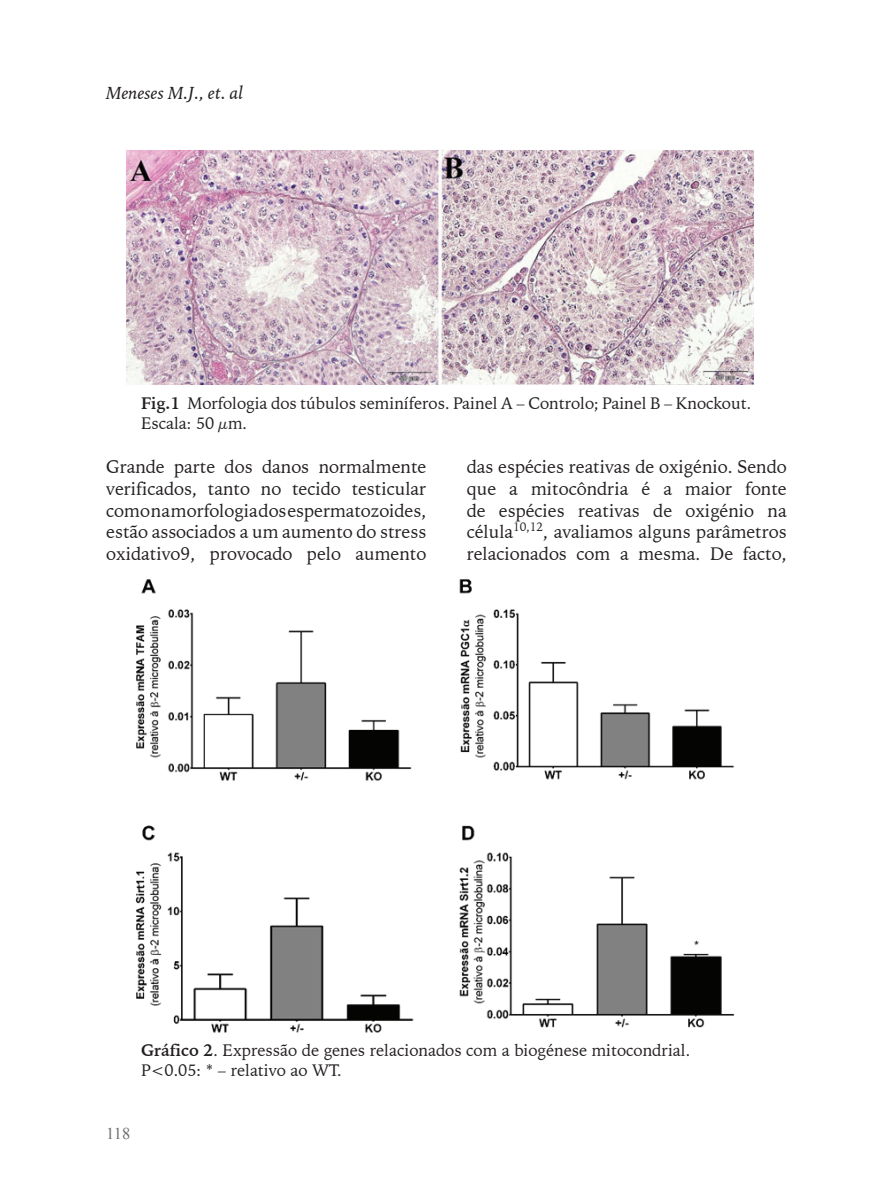
<style>
.page{position:relative;width:893px;height:1191px;background:#fff}
.page>*{position:absolute;margin:0;border:0;box-sizing:border-box;transform-origin:0 0}
.t1{font:18px/21.6px "Iowan Old Style BT";color:#231f20;text-align:justify}
.t2{font:italic 18px "Iowan Old Style BT";color:#231f20}
.t3{font:16.5px/19.8px "Iowan Old Style BT";color:#231f20}
.t4{font:16.5px "Times New Roman";color:#6c6d70}
.s1{font-weight:700}
</style>
<div class="page">
<img style="left:126px;top:150px;width:628px;height:235px">
<img style="left:135px;top:579px;width:600px;height:454px">
<p class="t2" style="left:106px;top:81px;width:139px">Meneses M.J., et. al</p>
<p class="t3" style="left:141px;top:393px;width:612px"><span class="s1">Fig.1</span> Morfologia dos túbulos seminíferos. Painel A – Controlo; Painel B – Knockout.<br>Escala: 50 µm.</p>
<p class="t1" style="left:106px;top:456px;width:322px">Grande parte dos danos normalmente verificados, tanto no tecido testicular como na morfologia dos espermatozoides, estão associados a um aumento do stress oxidativo9, provocado pelo aumento</p>
<p class="t1" style="left:467px;top:456px;width:321px">das espécies reativas de oxigénio. Sendo que a mitocôndria é a maior fonte de espécies reativas de oxigénio na célula<sup>10,12</sup>, avaliamos alguns parâmetros relacionados com a mesma. De facto,</p>
<p class="t3" style="left:141px;top:1040px;width:551px"><span class="s1">Gráfico 2</span>. Expressão de genes relacionados com a biogénese mitocondrial.<br>P&lt;0.05: * – relativo ao WT.</p>
<p class="t4" style="left:106px;top:1122px;width:26px">118</p>
</div>
